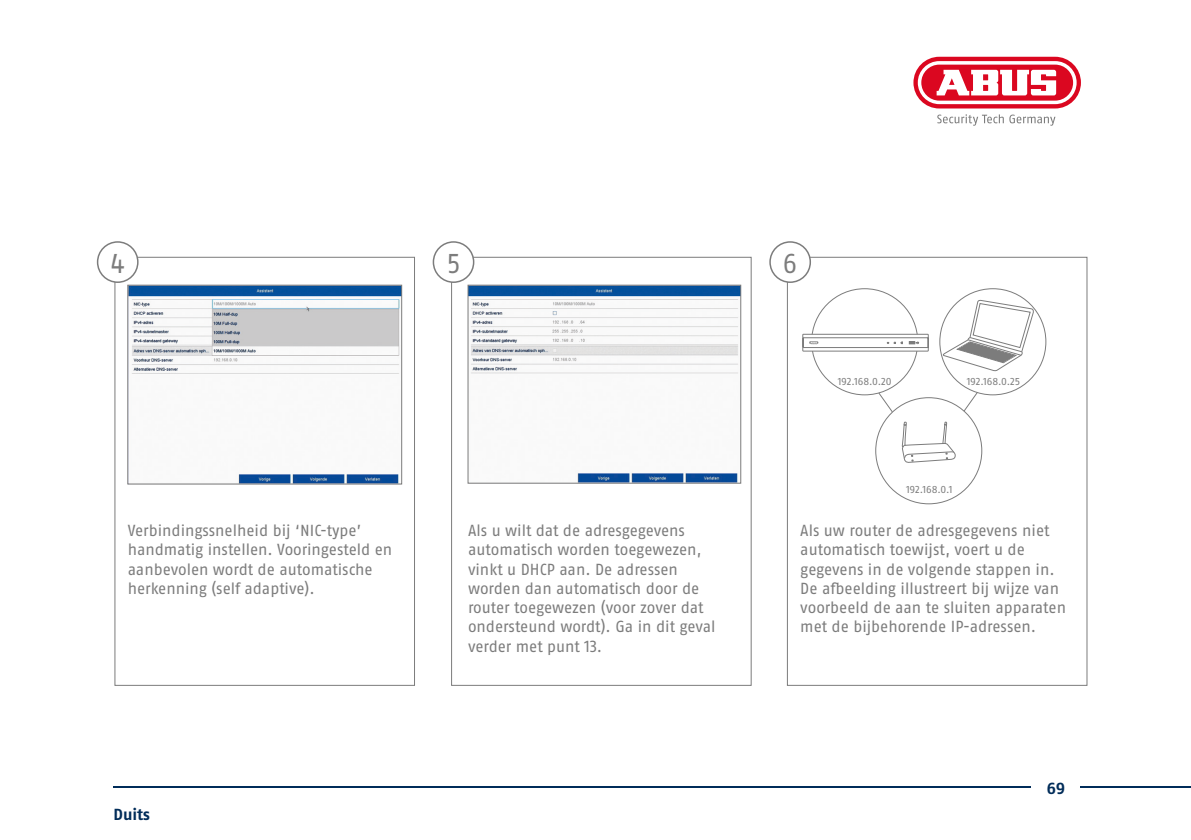
<style>
.page{position:relative;width:1191px;height:840px;background:#fff}
.page>*{position:absolute;margin:0;border:0;box-sizing:border-box;transform-origin:0 0}
.t1{font:27.2px "ABUS Fago Pro";color:#7c7c7c;scale:.94 1}
.t2{font:16px/19.2px "ABUS Fago Pro";letter-spacing:-.005em;color:#7c7c7c}
.t3{font:700 16px "ABUS Fago Pro";letter-spacing:-.005em;color:#002c59}
.t4{font:10px "ABUS Fago Pro";letter-spacing:-.015em;color:#7c7c7c}
</style>
<div class="page">
<hr style="left:113px;top:785px;width:917px;height:2px;background:#002c59">
<hr style="left:1081px;top:785px;width:110px;height:2px;background:#002c59">
<svg style="left:913px;top:57px;width:168px;height:51px"></svg>
<svg style="left:917px;top:61px;width:159px;height:43px"></svg>
<svg style="left:937px;top:114px;width:118px;height:12px"></svg>
<div style="left:451px;top:256px;width:300px;height:429px;border:1px solid #7c7c7c"></div>
<div style="left:433px;top:242px;width:40px;height:40px;background:#fff;border-radius:50%"></div>
<div style="left:433px;top:241px;width:41px;height:42px;border:1px solid #7c7c7c;border-radius:50%"></div>
<img style="left:470px;top:287px;width:269px;height:194px">
<div style="left:468px;top:285px;width:273px;height:198px;border:1px solid #7c7c7c"></div>
<div style="left:787px;top:256px;width:300px;height:429px;border:1px solid #7c7c7c"></div>
<div style="left:770px;top:242px;width:40px;height:40px;background:#fff;border-radius:50%"></div>
<div style="left:769px;top:241px;width:42px;height:42px;border:1px solid #7c7c7c;border-radius:50%"></div>
<svg style="left:901px;top:421px;width:54px;height:41px"></svg>
<svg style="left:942px;top:299px;width:92px;height:72px"></svg>
<svg style="left:877px;top:391px;width:16px;height:22px"></svg>
<svg style="left:962px;top:391px;width:16px;height:21px"></svg>
<div style="left:114px;top:256px;width:301px;height:429px;border:1px solid #7c7c7c"></div>
<div style="left:98px;top:242px;width:40px;height:40px;background:#fff;border-radius:50%"></div>
<div style="left:97px;top:241px;width:42px;height:42px;border:1px solid #7c7c7c;border-radius:50%"></div>
<img style="left:129px;top:287px;width:271px;height:195px">
<div style="left:127px;top:285px;width:275px;height:199px;border:1px solid #7c7c7c"></div>
<svg style="left:802px;top:333px;width:126px;height:18px"></svg>
<h1 class="t1" style="left:111px;top:247px;width:16px">4</h1>
<h1 class="t1" style="left:447px;top:247px;width:16px">5</h1>
<p class="t2" style="left:128px;top:520px;width:266px">Verbindingssnelheid bij ‘NIC-type’ handmatig instellen. Vooringesteld en aanbevolen wordt de automatische herkenning (self adaptive).</p>
<p class="t3" style="left:113px;top:804px;width:38px">Duits</p>
<p class="t2" style="left:468px;top:520px;width:249px">Als u wilt dat de adresgegevens automatisch worden toegewezen, vinkt u DHCP aan. De adressen worden dan automatisch door de router toegewezen (voor zover dat ondersteund wordt). Ga in dit geval verder met punt 13.</p>
<h1 class="t1" style="left:783px;top:247px;width:17px">6</h1>
<p class="t4" style="left:837px;top:375px;width:55px">192.168.0.20</p>
<p class="t4" style="left:966px;top:375px;width:55px">192.168.0.25</p>
<p class="t4" style="left:906px;top:483px;width:48px">192.168.0.1</p>
<p class="t2" style="left:800px;top:520px;width:267px">Als uw router de adresgegevens niet automatisch toewijst, voert u de gegevens in de volgende stappen in.<br>De afbeelding illustreert bij wijze van voorbeeld de aan te sluiten apparaten met de bijbehorende IP-adressen.</p>
<p class="t3" style="left:1047px;top:778px;width:20px">69</p>
</div>
